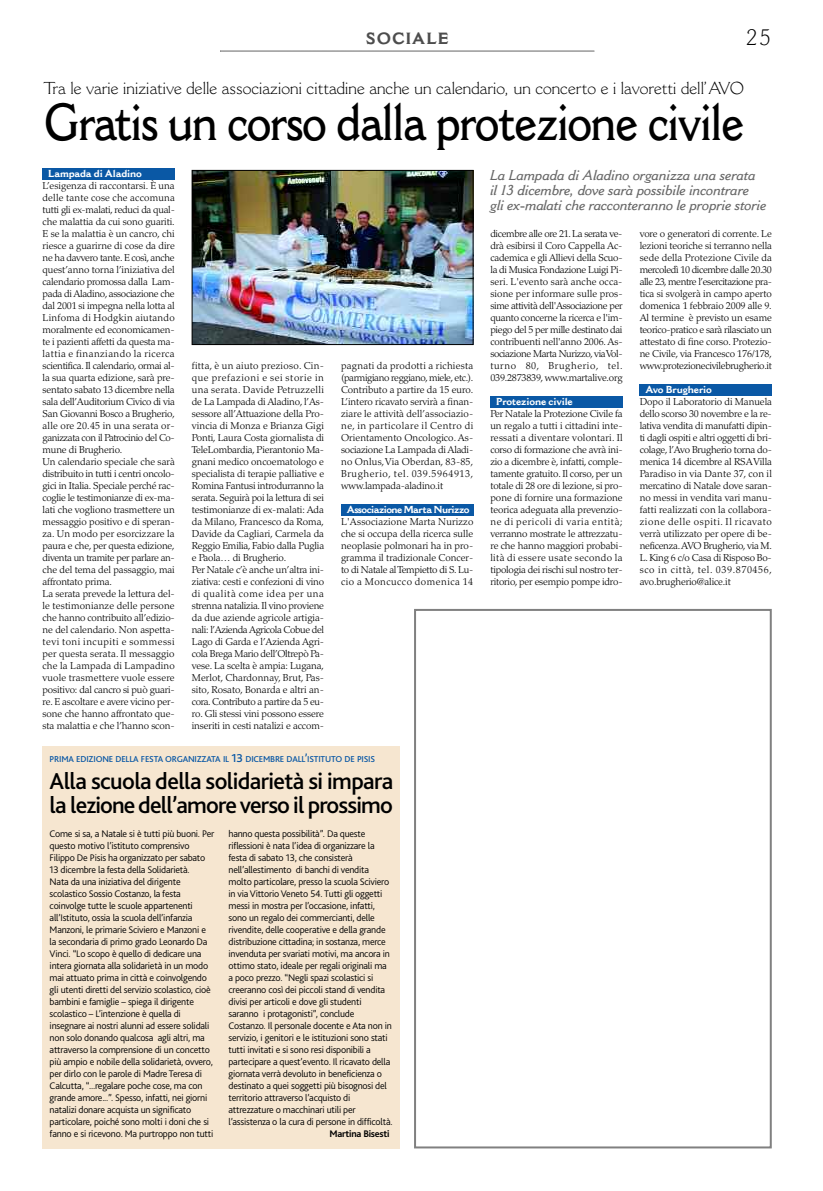
<style>
.page{position:relative;width:823px;height:1191px;background:#fff}
.page>*{position:absolute;margin:0;border:0;box-sizing:border-box;transform-origin:0 0}
.t1{font:600 51px "Cantoria";letter-spacing:-.03em;color:#000;scale:.86 1}
.t2{font:500 24px/24px "Bliss 2";letter-spacing:-.025em;color:#000}
.t3{font:300 22px "Cantoria";color:#000}
.t4{font:300 17px "Cantoria";color:#000}
.t5{font:700 16px "Cantoria";letter-spacing:.055em;color:#4d4d4d}
.t6{font:italic 600 14px/15px "Cantoria";letter-spacing:-.015em;color:#666}
.t7{font:300 10px/12px "Palatino";letter-spacing:-.015em;color:#000;text-align:justify}
.t8{font:300 10px/12px "Bliss 2";letter-spacing:-.02em;color:#000}
.t9{font:700 10px "Cantoria";letter-spacing:-.015em;color:#fff}
.t10{font:700 10px "Cantoria";letter-spacing:-.055em;color:#fff}
.t11{font:700 10px "Bliss 2";letter-spacing:-.025em;color:#000}
.t12{font:500 9px "Bliss 2";letter-spacing:-.025em;color:#0a58a5}
.s1{font-size:12px}
</style>
<div class="page">
<div style="left:341px;top:504px;width:132px;height:11px;background:#0a58a5"></div>
<div style="left:639px;top:384px;width:132px;height:12px;background:#0a58a5"></div>
<div style="left:490px;top:396px;width:132px;height:11px;background:#0a58a5"></div>
<div style="left:43px;top:168px;width:132px;height:12px;background:#0a58a5"></div>
<svg style="left:220px;top:51px;width:375px;height:1px"></svg>
<img style="left:194px;top:172px;width:277px;height:171px">
<div style="left:192px;top:170px;width:281px;height:175px;border:1px solid #000"></div>
<div style="left:414px;top:609px;width:357px;height:539px;border:2px solid #808080"></div>
<div style="left:43px;top:745px;width:357px;height:403px;background:#f6e6d0"></div>
<h3 class="t5" style="left:366px;top:33px;width:84px">SOCIALE</h3>
<h3 class="t3" style="left:745px;top:30px;width:26px">25</h3>
<h3 class="t4" style="left:44px;top:82px;width:701px">Tra le varie iniziative delle associazioni cittadine anche un calendario, un concerto e i lavoretti dell’AVO</h3>
<h1 class="t1" style="left:44px;top:104px;width:816px">Gratis un corso dalla protezione civile</h1>
<h3 class="t6" style="left:490px;top:169px;width:278px">La Lampada di Aladino organizza una serata il 13 dicembre, dove sarà possibile incontrare gli ex-malati che racconteranno le proprie storie</h3>
<p class="t9" style="left:48px;top:170px;width:95px">Lampada di Aladino</p>
<p class="t7" style="left:43px;top:180px;width:134px;text-align:left">L’esigenza di raccontarsi. È una delle tante cose che accomuna tutti gli ex-malati, reduci da qual&shy;che malattia da cui sono guariti.<br>E se la malattia è un cancro, chi riesce a guarirne di cose da dire ne ha davvero tante. E così, anche quest’anno torna l’iniziativa del calendario promossa dalla Lam&shy;pada di Aladino, associazione che dal 2001 si impegna nella lotta al<br>Linfoma di Hodgkin aiutando moralmente ed economicamen&shy;te i pazienti affetti da questa ma&shy;lattia e finanziando la ricerca scientifica. Il calendario, ormai al&shy;la sua quarta edizione, sarà pre&shy;sentato sabato 13 dicembre nella sala dell’Auditorium Civico di via<br>San Giovanni Bosco a Brugherio, alle ore 20.45 in una serata or&shy;ganizzata con il Patrocinio del Co&shy;mune di Brugherio.<br>Un calendario speciale che sarà distribuito in tutti i centri oncolo&shy;gici in Italia. Speciale perché rac&shy;coglie le testimonianze di ex-ma&shy;lati che vogliono trasmettere un messaggio positivo e di speran&shy;za. Un modo per esorcizzare la paura e che, per questa edizione, diventa un tramite per parlare an&shy;che del tema del passaggio, mai affrontato prima.<br>La serata prevede la lettura del&shy;le testimonianze delle persone che hanno contribuito all’edizio&shy;ne del calendario. Non aspetta&shy;tevi toni incupiti e sommessi per questa serata. Il messaggio che la Lampada di Lampadino vuole trasmettere vuole essere positivo: dal cancro si può guari&shy;re. E ascoltare e avere vicino per&shy;sone che hanno affrontato que&shy;sta malattia e che l’hanno scon-</p>
<p class="t7" style="left:639px;top:228px;width:134px">vore o generatori di corrente. Le lezioni teoriche si terranno nella sede della Protezione Civile da mercoledì 10 dicembre dalle 20.30 alle 23, mentre l’esercitazione pra&shy;tica si svolgerà in campo aperto domenica 1 febbraio 2009 alle 9.<br>Al termine è previsto un esame teorico-pratico e sarà rilasciato un attestato di fine corso. Protezio&shy;ne Civile, via Francesco 176/178, www.protezionecivilebrugherio.it</p>
<p class="t9" style="left:645px;top:386px;width:68px">Avo Brugherio</p>
<p class="t7" style="left:639px;top:396px;width:134px">Dopo il Laboratorio di Manuela dello scorso 30 novembre e la re&shy;lativa vendita di manufatti dipin&shy;ti dagli ospiti e altri oggetti di bri&shy;colage, l’Avo Brugherio torna do&shy;menica 14 dicembre al RSA Villa Paradiso in via Dante 37, con il mercatino di Natale dove saran&shy;no messi in vendita vari manu&shy;fatti realizzati con la collabora&shy;zione delle ospiti. Il ricavato verrà utilizzato per opere di be&shy;neficenza.AVO Brugherio, via M.<br>L. King 6 c/o Casa di Risposo Bo&shy;sco in città, tel. 039.870456, avo.brugherio@alice.it</p>
<p class="t7" style="left:490px;top:228px;width:134px">dicembre alle ore 21. La serata ve&shy;drà esibirsi il Coro Cappella Ac&shy;cademica e gli Allievi della Scuo&shy;la di Musica Fondazione Luigi Pi&shy;seri. L'evento sarà anche occa&shy;sione per informare sulle pros&shy;sime attività dell'Associazione per quanto concerne la ricerca e l'im&shy;piego del 5 per mille destinato dai contribuenti nell'anno 2006. As&shy;sociazione Marta Nurizzo, via Vol&shy;turno 80, Brugherio, tel.<br>039.2873839, www.martalive.org</p>
<p class="t9" style="left:495px;top:398px;width:78px">Protezione civile</p>
<p class="t7" style="left:490px;top:408px;width:134px">Per Natale la Protezione Civile fa un regalo a tutti i cittadini inte&shy;ressati a diventare volontari. Il corso di formazione che avrà ini&shy;zio a dicembre è, infatti, comple&shy;tamente gratuito. Il corso, per un totale di 28 ore di lezione, si pro&shy;pone di fornire una formazione teorica adeguata alla prevenzio&shy;ne di pericoli di varia entità; verranno mostrate le attrezzatu&shy;re che hanno maggiori probabi&shy;lità di essere usate secondo la tipologia dei rischi sul nostro ter&shy;ritorio, per esempio pompe idro-</p>
<p class="t7" style="left:192px;top:360px;width:134px;text-align:left">fitta, è un aiuto prezioso. Cin&shy;que prefazioni e sei storie in una serata. Davide Petruzzelli de La Lampada di Aladino, l’As&shy;sessore all’Attuazione della Pro&shy;vincia di Monza e Brianza Gigi<br>Ponti, Laura Costa giornalista di<br>TeleLombardia, Pierantonio Ma&shy;gnani medico oncoematologo e specialista di terapie palliative e<br>Romina Fantusi introdurranno la serata. Seguirà poi la lettura di sei testimonianze di ex-malati: Ada da Milano, Francesco da Roma,<br>Davide da Cagliari, Carmela da<br>Reggio Emilia, Fabio dalla Puglia e Paola… di Brugherio.<br>Per Natale c’è anche un’altra ini&shy;ziativa: cesti e confezioni di vino di qualità come idea per una strenna natalizia. Il vino proviene da due aziende agricole artigia&shy;nali: l’Azienda Agricola Cobue del<br>Lago di Garda e l’Azienda Agri&shy;cola Brega Mario dell’Oltrepò Pa&shy;vese. La scelta è ampia: Lugana,<br>Merlot, Chardonnay, Brut, Pas&shy;sito, Rosato, Bonarda e altri an&shy;cora. Contributo a partire da 5 eu&shy;ro. Gli stessi vini possono essere inseriti in cesti natalizi e accom-</p>
<p class="t7" style="left:341px;top:360px;width:134px">pagnati da prodotti a richiesta (parmigiano reggiano, miele, etc.).<br>Contributo a partire da 15 euro.<br>L’intero ricavato servirà a finan&shy;ziare le attività dell’associazio&shy;ne, in particolare il Centro di Orientamento Oncologico. As&shy;sociazione La Lampada di Aladi&shy;no Onlus,Via Oberdan, 83-85, Brugherio, tel. 039.5964913, www.lampada-aladino.it</p>
<p class="t10" style="left:346px;top:506px;width:124px">Associazione Marta Nurizzo</p>
<p class="t7" style="left:341px;top:516px;width:134px">L'Associazione Marta Nurizzo che si occupa della ricerca sulle neoplasie polmonari ha in pro&shy;gramma il tradizionale Concer&shy;to di Natale al Tempietto di S. Lu&shy;cio a Moncucco domenica 14</p>
<p class="t12" style="left:50px;top:755px;width:327px">PRIMA EDIZIONE DELLA FESTA ORGANIZZATA IL <span class="s1">13</span> DICEMBRE DALL<span class="s1">’</span>ISTITUTO DE PISIS</p>
<h2 class="t2" style="left:50px;top:771px;width:345px">Alla scuola della solidarietà si impara la lezione dell’amore verso il prossimo</h2>
<p class="t8" style="left:50px;top:828px;width:166px">Come si sa, a Natale si è tutti più buoni. Per questo motivo l’istituto comprensivo Filippo De Pisis ha organizzato per sabato 13 dicembre la festa della Solidarietà.<br>Nata da una iniziativa del dirigente scolastico Sossio Costanzo, la festa coinvolge tutte le scuole appartenenti all’Istituto, ossia la scuola dell’infanzia Manzoni, le primarie Sciviero e Manzoni e la secondaria di primo grado Leonardo Da Vinci. “Lo scopo è quello di dedicare una intera giornata alla solidarietà in un modo mai attuato prima in città e coinvolgendo gli utenti diretti del servizio scolastico, cioè bambini e famiglie – spiega il dirigente scolastico – L’intenzione è quella di insegnare ai nostri alunni ad essere solidali non solo donando qualcosa agli altri, ma attraverso la comprensione di un concetto più ampio e nobile della solidarietà, ovvero, per dirlo con le parole di Madre Teresa di Calcutta, “...regalare poche cose, ma con grande amore...”. Spesso, infatti, nei giorni natalizi donare acquista un significato particolare, poiché sono molti i doni che si fanno e si ricevono. Ma purtroppo non tutti</p>
<p class="t8" style="left:228px;top:828px;width:165px">hanno questa possibilità”. Da queste riflessioni è nata l’idea di organizzare la festa di sabato 13, che consisterà nell’allestimento di banchi di vendita molto particolare, presso la scuola Sciviero in via Vittorio Veneto 54. Tutti gli oggetti messi in mostra per l’occasione, infatti, sono un regalo dei commercianti, delle rivendite, delle cooperative e della grande distribuzione cittadina; in sostanza, merce invenduta per svariati motivi, ma ancora in ottimo stato, ideale per regali originali ma a poco prezzo. “Negli spazi scolastici si creeranno così dei piccoli stand di vendita divisi per articoli e dove gli studenti saranno i protagonisti”, conclude Costanzo. Il personale docente e Ata non in servizio, i genitori e le istituzioni sono stati tutti invitati e si sono resi disponibili a partecipare a quest’evento. Il ricavato della giornata verrà devoluto in beneficienza o destinato a quei soggetti più bisognosi del territorio attraverso l’acquisto di attrezzature o macchinari utili per l’assistenza o la cura di persone in difficoltà.</p>
<p class="t11" style="left:329px;top:1130px;width:62px">Martina Bisesti</p>
</div>
